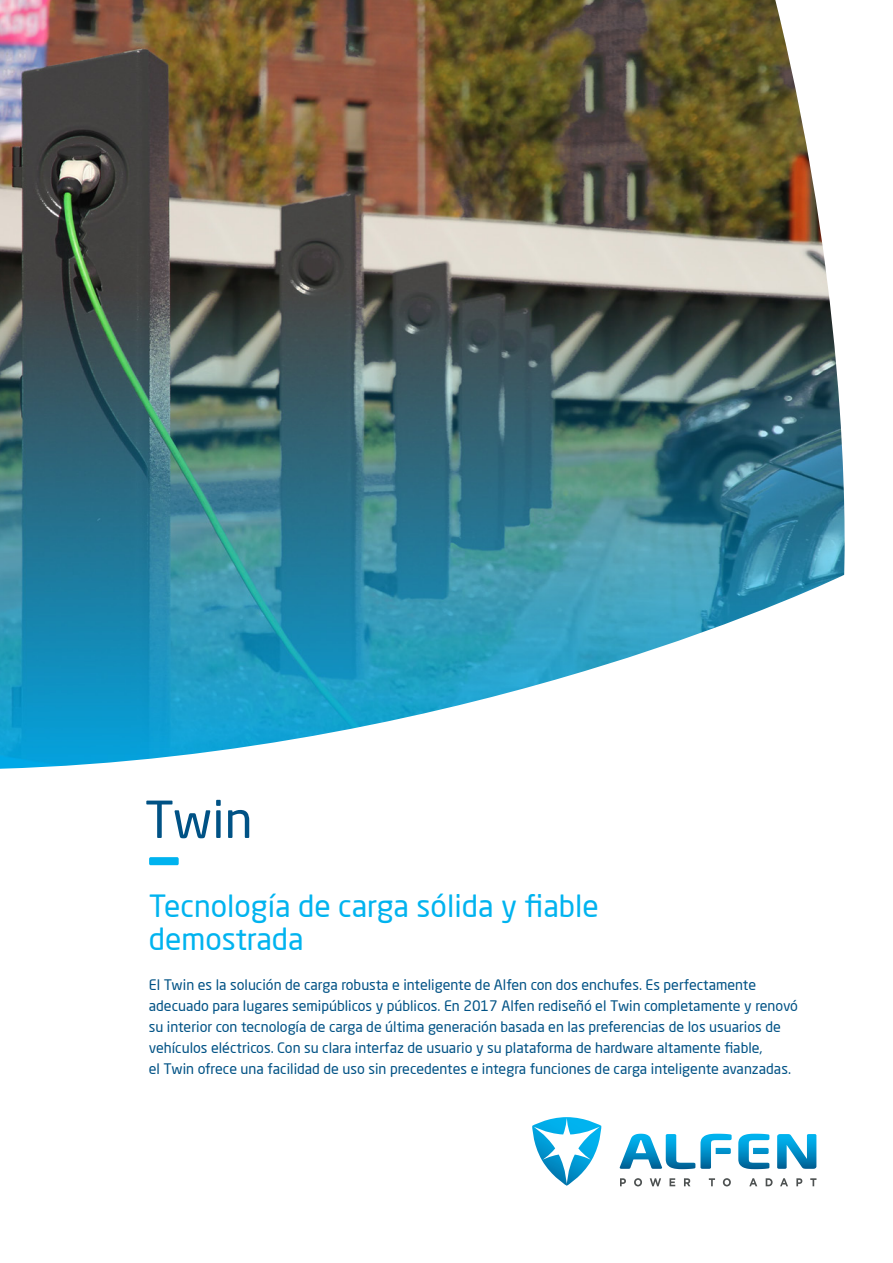
<style>
.page{position:relative;width:893px;height:1263px;background:#fff}
.page>*{position:absolute;margin:0;border:0;box-sizing:border-box;transform-origin:0 0}
.t1{font:108.75px "Neo Sans Pro";color:#00b3ef;scale:.8 1}
.t2{font:50.25px "Neo Sans Pro";color:#005285}
.t3{font:30px/33px "Neo Sans Pro";color:#00b3ef}
.t4{font:14.25px/21px "Neo Sans Pro";color:#005285}
</style>
<div class="page">
<img style="left:0;top:0;width:845px;height:769px">
<svg style="left:777px;top:1134px;width:39px;height:35px"></svg>
<svg style="left:620px;top:1134px;width:112px;height:35px"></svg>
<svg style="left:738px;top:1134px;width:31px;height:35px"></svg>
<svg style="left:532px;top:1117px;width:69px;height:69px"></svg>
<svg style="left:620px;top:1178px;width:6px;height:8px"></svg>
<svg style="left:634px;top:1178px;width:8px;height:8px"></svg>
<svg style="left:650px;top:1178px;width:11px;height:8px"></svg>
<svg style="left:669px;top:1178px;width:6px;height:8px"></svg>
<svg style="left:684px;top:1178px;width:6px;height:8px"></svg>
<svg style="left:709px;top:1178px;width:6px;height:8px"></svg>
<svg style="left:723px;top:1178px;width:8px;height:8px"></svg>
<svg style="left:749px;top:1178px;width:8px;height:8px"></svg>
<svg style="left:766px;top:1178px;width:7px;height:8px"></svg>
<svg style="left:780px;top:1178px;width:8px;height:8px"></svg>
<svg style="left:796px;top:1178px;width:6px;height:8px"></svg>
<svg style="left:810px;top:1178px;width:6px;height:8px"></svg>
<p class="t2" style="left:145px;top:789px;width:110px">Twin</p>
<p class="t1" style="left:150px;top:785px;width:35px">–</p>
<p class="t3" style="left:149px;top:889px;width:451px">Tecnología de carga sólida y fiable demostrada</p>
<p class="t4" style="left:149px;top:974px;width:651px">El Twin es la solución de carga robusta e inteligente de Alfen con dos enchufes. Es perfectamente adecuado para lugares semipúblicos y públicos. En 2017 Alfen rediseñó el Twin completamente y renovó su interior con tecnología de carga de última generación basada en las preferencias de los usuarios de vehículos eléctricos. Con su clara interfaz de usuario y su plataforma de hardware altamente fiable,<br>el Twin ofrece una facilidad de uso sin precedentes e integra funciones de carga inteligente avanzadas.</p>
</div>
